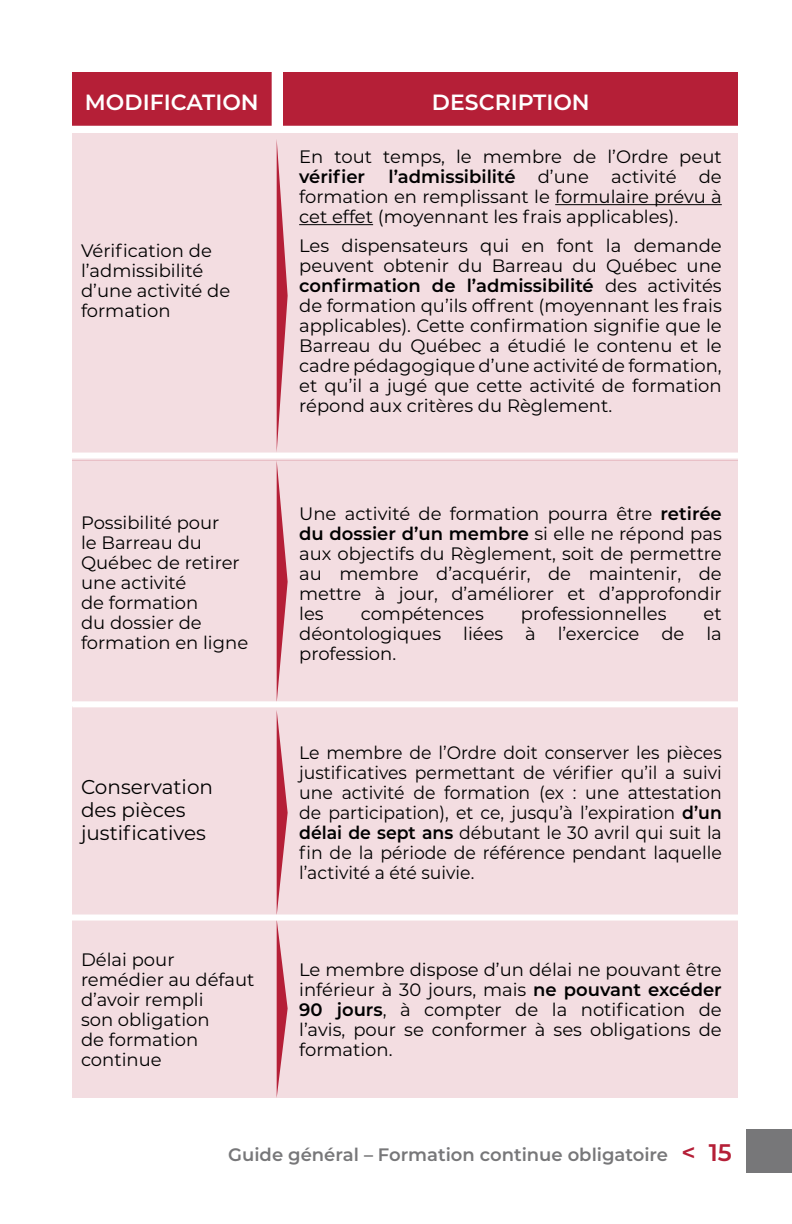
<style>
.page{position:relative;width:792px;height:1224px;background:#fff}
.page>*{position:absolute;margin:0;border:0;box-sizing:border-box;transform-origin:0 0}
.t1{font:600 22px "Montserrat";color:#fff}
.t2{font:20px/23px "Montserrat";color:#000}
.t3{font:18px/20px "Montserrat";color:#000;text-align:justify}
.t4{font:18px/20px "Montserrat";color:#000;text-align:justify;scale:.96 1}
.t5{font:600 18px "Montserrat";color:#777779}
.t6{font:600 18px "Montserrat";color:#000}
.s1{font-weight:600}
.s2{font-size:24px;color:#b51f37}
</style>
<div class="page">
<div style="left:747px;top:1130px;width:45px;height:43px;background:#777779"></div>
<div style="left:72px;top:72px;width:200px;height:54px;background:#b51f37"></div>
<div style="left:284px;top:72px;width:454px;height:54px;background:#b51f37"></div>
<div style="left:72px;top:133px;width:666px;height:327px;background:#f3dde1"></div>
<div style="left:72px;top:460px;width:666px;height:241px;background:#f3dde1"></div>
<hr style="left:555px;top:204px;width:167px;height:1px;background:#000">
<hr style="left:299px;top:224px;width:74px;height:1px;background:#000">
<div style="left:72px;top:453px;width:666px;height:6px;background:#fff"></div>
<svg style="left:277px;top:144px;width:11px;height:309px"></svg>
<svg style="left:277px;top:460px;width:11px;height:239px"></svg>
<div style="left:72px;top:706px;width:666px;height:210px;background:#f3dde1"></div>
<div style="left:72px;top:917px;width:666px;height:181px;background:#f3dde1"></div>
<svg style="left:277px;top:713px;width:11px;height:382px"></svg>
<div style="left:72px;top:915px;width:666px;height:6px;background:#fff"></div>
<div style="left:72px;top:701px;width:666px;height:6px;background:#fff"></div>
<p class="t1" style="left:85px;top:86px;width:175px">MODIFICATION</p>
<p class="t1" style="left:432px;top:86px;width:159px">DESCRIPTION</p>
<p class="t3" style="left:81px;top:240px;width:151px;text-align:left">Vérification de l’admissibilité d’une activité de formation</p>
<p class="t3" style="left:81px;top:512px;width:169px;text-align:left">Possibilité pour<br>le Barreau du<br>Québec de retirer une activité<br>de formation<br>du dossier de formation en ligne</p>
<p class="t2" style="left:81px;top:775px;width:134px">Conservation des pièces justificatives</p>
<p class="t3" style="left:81px;top:949px;width:175px;text-align:left">Délai pour remédier au défaut d’avoir rempli<br>son obligation<br>de formation continue</p>
<p class="t3" style="left:299px;top:146px;width:424px">En tout temps, le membre de l’Ordre peut</p>
<p class="t6" style="left:299px;top:164px;width:68px">vérifier</p>
<p class="t3" style="left:299px;top:166px;width:424px;text-indent:89px"><span class="s1">l’admissibilité</span> d’une activité de formation en remplissant le formulaire prévu à cet effet (moyennant les frais applicables).</p>
<p class="t3" style="left:299px;top:235px;width:424px">Les dispensateurs qui en font la demande peuvent obtenir du Barreau du Québec une <span class="s1">confirmation de l’admissibilité</span> des activités de formation qu’ils offrent (moyennant les frais applicables). Cette confirmation signifie que le Barreau du Québec a étudié le contenu et le cadre pédagogique d’une activité de formation, et qu’il a jugé que cette activité de formation répond aux critères du Règlement.</p>
<p class="t3" style="left:299px;top:503px;width:424px">Une activité de formation pourra être <span class="s1">retirée du dossier d’un membre</span> si elle ne répond pas aux objectifs du Règlement, soit de permettre au membre d’acquérir, de maintenir, de mettre à jour, d’améliorer et d’approfondir les</p>
<p class="t3" style="left:361px;top:603px;width:125px">compétences</p>
<p class="t3" style="left:521px;top:603px;width:147px">professionnelles</p>
<p class="t3" style="left:299px;top:603px;width:424px;text-indent:404px">et déontologiques liées à l’exercice de la profession.</p>
<p class="t4" style="left:299px;top:742px;width:442px">Le membre de l’Ordre doit conserver les pièces justificatives permettant de vérifier qu’il a suivi une activité de formation (ex : une attestation de participation), et ce, jusqu’à l’expiration <span class="s1">d’un délai de sept ans</span> débutant le 30 avril qui suit la fin de la période de référence pendant laquelle l’activité a été suivie.</p>
<p class="t3" style="left:299px;top:959px;width:424px">Le membre dispose d’un délai ne pouvant être inférieur à 30 jours, mais <span class="s1">ne pouvant excéder 90 jours</span>, à compter de la notification de l’avis, pour se conformer à ses obligations de formation.</p>
<p class="t5" style="left:228px;top:1142px;width:505px">Guide général – Formation continue obligatoire <span class="s2">&lt; 15</span></p>
</div>
